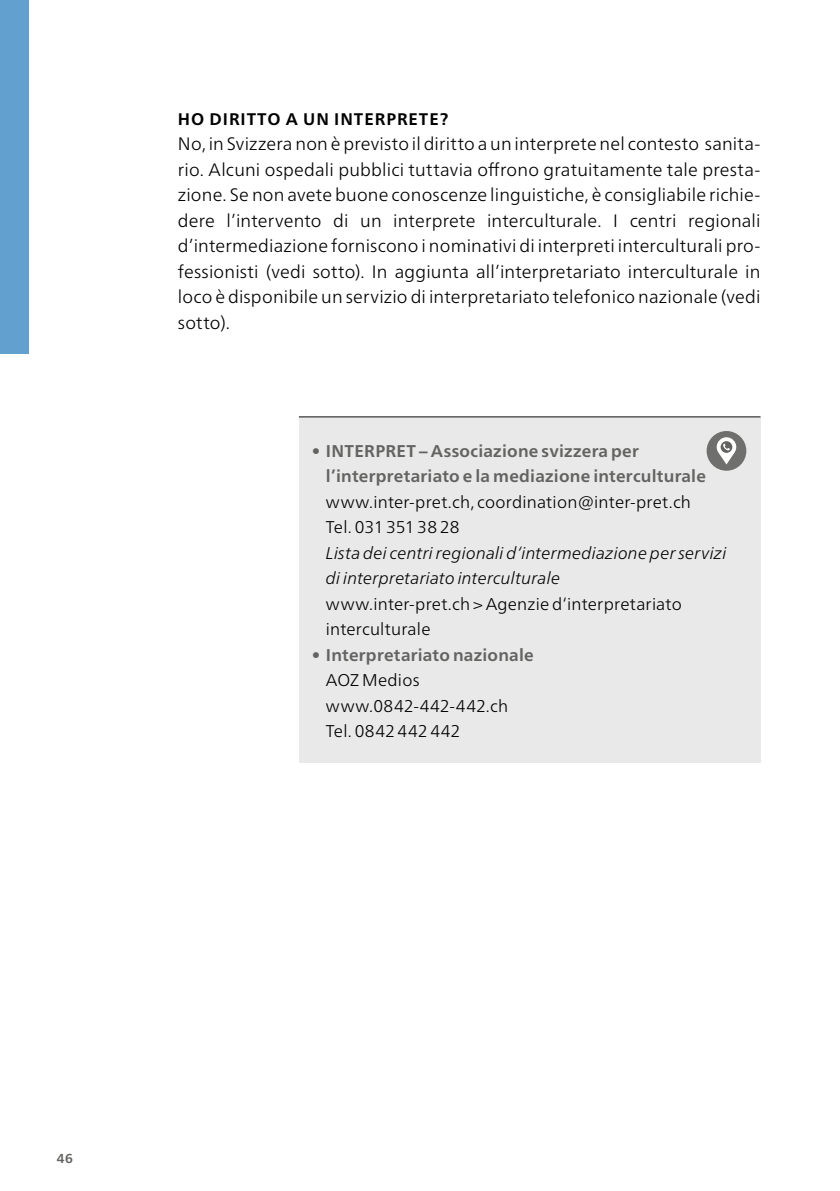
<style>
.page{position:relative;width:840px;height:1191px;background:#fff}
.page>*{position:absolute;margin:0;border:0;box-sizing:border-box;transform-origin:0 0}
.t1{font:300 18px/25.6px "Frutiger Neue LTW1 G";letter-spacing:.01em;color:#000;text-align:justify}
.t2{font:300 17px/25.6px "Frutiger Neue LTW1 G";letter-spacing:.01em;color:#000}
.t3{font:700 17px/25.6px "Frutiger Neue LTW1 G";letter-spacing:.015em;color:#636362}
.t4{font:italic 300 17px/25.6px "Frutiger Neue LTW1 G";letter-spacing:.01em;color:#000}
.t5{font:700 16.8px "Frutiger Neue LTW1 G";letter-spacing:.06em;color:#000}
.t6{font:700 13px "Frutiger Neue LTW1 G";color:#636362}
</style>
<div class="page">
<hr style="left:839px;top:0;width:1px;height:354px;background:#88985d">
<div style="left:0;top:0;width:28px;height:354px;background:#61a0cf"></div>
<div style="left:299px;top:417px;width:461px;height:346px;background:#e9e9e9"></div>
<hr style="left:299px;top:416px;width:461px;height:1px;background:#636362">
<div style="left:706px;top:431px;width:40px;height:40px;background:#6f6f6e;border-radius:50%"></div>
<svg style="left:716px;top:437px;width:19px;height:20px"></svg>
<svg style="left:720px;top:441px;width:12px;height:12px"></svg>
<svg style="left:718px;top:444px;width:15px;height:20px"></svg>
<p class="t5" style="left:178px;top:109px;width:272px">HO DIRITTO A UN INTERPRETE?</p>
<p class="t1" style="left:178px;top:131px;width:584px">No, in Svizzera non è previsto il diritto a un interprete nel contesto sanita&shy;rio. Alcuni ospedali pubblici tuttavia offrono gratuitamente tale presta&shy;zione. Se non avete buone conoscenze linguistiche, è consigliabile richie&shy;dere l’intervento di un interprete interculturale. I centri regionali d’intermediazione forniscono i nominativi di interpreti interculturali pro&shy;fessionisti (vedi sotto). In aggiunta all’interpretariato interculturale in loco è disponibile un servizio di interpretariato telefonico nazionale (vedi sotto).</p>
<p class="t3" style="left:326px;top:438px;width:381px;text-indent:-14px">• INTERPRET – Associazione svizzera per l’interpretariato e la mediazione interculturale</p>
<p class="t2" style="left:326px;top:489px;width:366px">www.inter-pret.ch, coordination@inter-pret.ch<br>Tel. 031 351 38 28</p>
<p class="t4" style="left:326px;top:540px;width:402px">Lista dei centri regionali d‘intermediazione per servizi di interpretariato interculturale</p>
<p class="t2" style="left:326px;top:591px;width:357px">www.inter-pret.ch &gt; Agenzie d‘interpretariato interculturale</p>
<p class="t3" style="left:311px;top:642px;width:223px">• Interpretariato nazionale</p>
<p class="t2" style="left:326px;top:667px;width:184px">AOZ Medios www.0842-442-442.ch<br>Tel. 0842 442 442</p>
<p class="t6" style="left:57px;top:1151px;width:18px">46</p>
</div>
